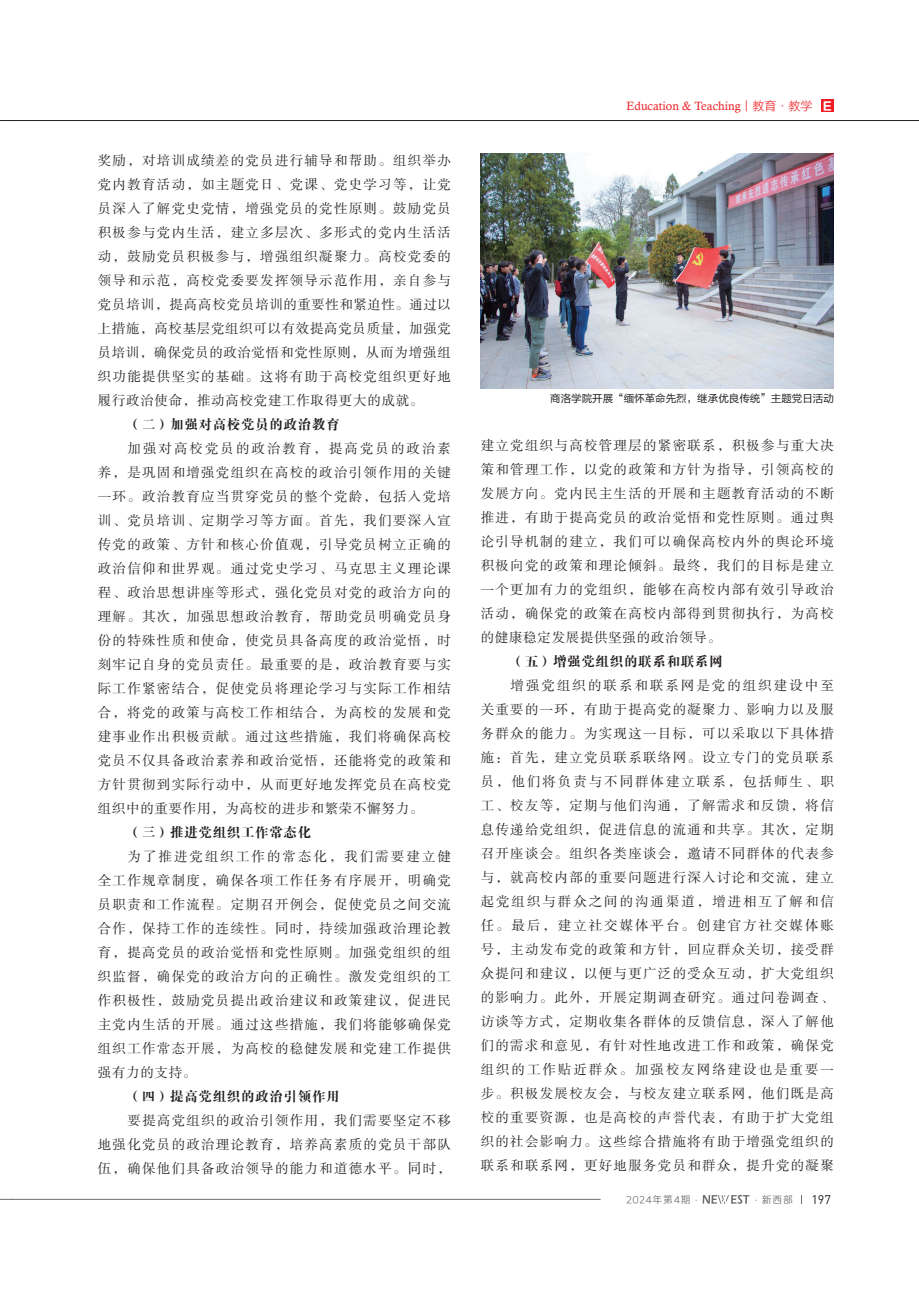
<style>
.page{position:relative;width:919px;height:1289px;background:#fff}
.page>*{position:absolute;margin:0;border:0;box-sizing:border-box;transform-origin:0 0}
.t1{font:13.5px/24px "FZSSK GBK1 0";letter-spacing:.095em;color:#231f20;text-align:justify}
.t2{font:13.5px "FZDBSK GBK1 0";letter-spacing:.05em;color:#231f20}
.t3{font:12.45px "DIN";color:#231f20}
.t4{font:12px "Calisto";color:#ee1d23}
.t5{font:10.5px "FZLTHK GBK1 0";color:#231f20}
.t6{font:9.75px "Loong Flash Sans GB Regular";letter-spacing:.1em;color:#6c6d70}
.s1{font-family:"FZLTXHK GBK1 0"}
.s2{font-family:"FZLTDHK GBK1 0";font-size:11.4px;color:#fff}
</style>
<div class="page">
<svg style="left:0;top:1198px;width:13px;height:1px"></svg>
<svg style="left:0;top:120px;width:13px;height:1px"></svg>
<hr style="left:13px;top:1198px;width:587px;height:1px;background:#6c6d70">
<svg style="left:702px;top:1195px;width:47px;height:8px"></svg>
<hr style="left:13px;top:120px;width:905px;height:1px;background:#231f20">
<div style="left:821px;top:99px;width:12px;height:13px;background:#ee1d23"></div>
<img style="left:480px;top:153px;width:353px;height:235px">
<p class="t1" style="left:98px;top:149px;width:354px">奖励，对培训成绩差的党员进行辅导和帮助。组织举办党内教育活动，如主题党日、党课、党史学习等，让党员深入了解党史党情，增强党员的党性原则。鼓励党员积极参与党内生活，建立多层次、多形式的党内生活活动，鼓励党员积极参与，增强组织凝聚力。高校党委的领导和示范，高校党委要发挥领导示范作用，亲自参与党员培训，提高高校党员培训的重要性和紧迫性。通过以上措施，高校基层党组织可以有效提高党员质量，加强党员培训，确保党员的政治觉悟和党性原则，从而为增强组织功能提供坚实的基础。这将有助于高校党组织更好地履行政治使命，推动高校党建工作取得更大的成就。</p>
<p class="t2" style="left:128px;top:417px;width:213px">（二）加强对高校党员的政治教育</p>
<p class="t1" style="left:98px;top:437px;width:354px;text-indent:30px">加强对高校党员的政治教育，提高党员的政治素养，是巩固和增强党组织在高校的政治引领作用的关键一环。政治教育应当贯穿党员的整个党龄，包括入党培训、党员培训、定期学习等方面。首先，我们要深入宣传党的政策、方针和核心价值观，引导党员树立正确的政治信仰和世界观。通过党史学习、马克思主义理论课程、政治思想讲座等形式，强化党员对党的政治方向的理解。其次，加强思想政治教育，帮助党员明确党员身份的特殊性质和使命，使党员具备高度的政治觉悟，时刻牢记自身的党员责任。最重要的是，政治教育要与实际工作紧密结合，促使党员将理论学习与实际工作相结合，将党的政策与高校工作相结合，为高校的发展和党建事业作出积极贡献。通过这些措施，我们将确保高校党员不仅具备政治素养和政治觉悟，还能将党的政策和方针贯彻到实际行动中，从而更好地发挥党员在高校党组织中的重要作用，为高校的进步和繁荣不懈努力。</p>
<p class="t2" style="left:128px;top:825px;width:185px">（三）推进党组织工作常态化</p>
<p class="t1" style="left:98px;top:845px;width:354px;text-indent:30px">为了推进党组织工作的常态化，我们需要建立健全工作规章制度，确保各项工作任务有序展开，明确党员职责和工作流程。定期召开例会，促使党员之间交流合作，保持工作的连续性。同时，持续加强政治理论教育，提高党员的政治觉悟和党性原则。加强党组织的组织监督，确保党的政治方向的正确性。激发党组织的工作积极性，鼓励党员提出政治建议和政策建议，促进民主党内生活的开展。通过这些措施，我们将能够确保党组织工作常态开展，为高校的稳健发展和党建工作提供强有力的支持。</p>
<p class="t2" style="left:128px;top:1089px;width:213px">（四）提高党组织的政治引领作用</p>
<p class="t1" style="left:98px;top:1109px;width:354px;text-indent:30px">要提高党组织的政治引领作用，我们需要坚定不移地强化党员的政治理论教育，培养高素质的党员干部队伍，确保他们具备政治领导的能力和道德水平。同时，</p>
<p class="t4" style="left:626px;top:99px;width:208px">Education &amp; Teaching<span class="s1">丨教育·教学</span> <span class="s2">Ｅ</span></p>
<p class="t5" style="left:550px;top:392px;width:285px">商洛学院开展“缅怀革命先烈，继承优良传统”主题党日活动</p>
<p class="t1" style="left:480px;top:434px;width:354px">建立党组织与高校管理层的紧密联系，积极参与重大决策和管理工作，以党的政策和方针为指导，引领高校的发展方向。党内民主生活的开展和主题教育活动的不断推进，有助于提高党员的政治觉悟和党性原则。通过舆论引导机制的建立，我们可以确保高校内外的舆论环境积极向党的政策和理论倾斜。最终，我们的目标是建立一个更加有力的党组织，能够在高校内部有效引导政治活动，确保党的政策在高校内部得到贯彻执行，为高校的健康稳定发展提供坚强的政治领导。</p>
<p class="t2" style="left:510px;top:654px;width:213px">（五）增强党组织的联系和联系网</p>
<p class="t1" style="left:480px;top:674px;width:354px;text-indent:30px">增强党组织的联系和联系网是党的组织建设中至关重要的一环，有助于提高党的凝聚力、影响力以及服务群众的能力。为实现这一目标，可以采取以下具体措施：首先，建立党员联系联络网。设立专门的党员联系员，他们将负责与不同群体建立联系，包括师生、职工、校友等，定期与他们沟通，了解需求和反馈，将信息传递给党组织，促进信息的流通和共享。其次，定期召开座谈会。组织各类座谈会，邀请不同群体的代表参与，就高校内部的重要问题进行深入讨论和交流，建立起党组织与群众之间的沟通渠道，增进相互了解和信任。最后，建立社交媒体平台。创建官方社交媒体账号，主动发布党的政策和方针，回应群众关切，接受群众提问和建议，以便与更广泛的受众互动，扩大党组织的影响力。此外，开展定期调查研究。通过问卷调查、访谈等方式，定期收集各群体的反馈信息，深入了解他们的需求和意见，有针对性地改进工作和政策，确保党组织的工作贴近群众。加强校友网络建设也是重要一步。积极发展校友会，与校友建立联系网，他们既是高校的重要资源，也是高校的声誉代表，有助于扩大党组织的社会影响力。这些综合措施将有助于增强党组织的联系和联系网，更好地服务党员和群众，提升党的凝聚</p>
<p class="t6" style="left:626px;top:1194px;width:168px">2024年第4期·　　　　 ·新西部</p>
<p class="t3" style="left:811px;top:1191px;width:14px">197</p>
</div>
